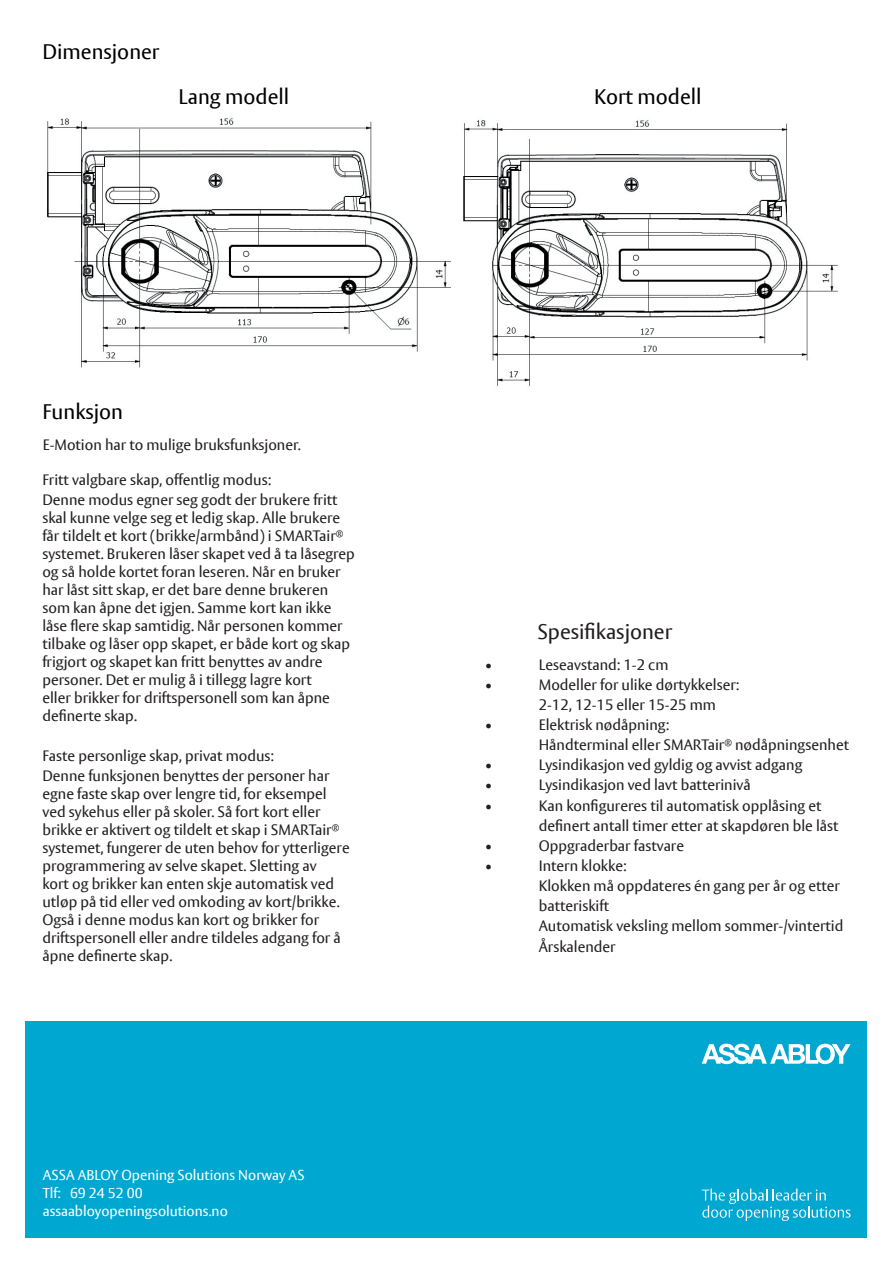
<style>
.page{position:relative;width:893px;height:1263px;background:#fff}
.page>*{position:absolute;margin:0;border:0;box-sizing:border-box;transform-origin:0 0}
.Underoverskrift{font:21px "ASSA Vesta";color:#000}
.Brødtekst{font:21px "ASSA Vesta";color:#231f20}
.Brødtekst-2{font:15px/18px "ASSA Vesta";color:#231f20}
.t1{font:14.25px/18px "ASSA Vesta";color:#fff}
</style>
<div class="page">
<div style="left:26px;top:1021px;width:841px;height:216px;background:#00a7d1"></div>
<svg style="left:702px;top:1044px;width:148px;height:20px"></svg>
<svg style="left:702px;top:1188px;width:148px;height:33px"></svg>
<img style="left:463px;top:120px;width:375px;height:266px">
<img style="left:47px;top:118px;width:404px;height:250px">
<p class="Underoverskrift" style="left:43px;top:39px;width:119px">Dimensjoner</p>
<p class="Underoverskrift" style="left:178px;top:84px;width:112px">Lang modell</p>
<p class="Underoverskrift" style="left:43px;top:399px;width:82px">Funksjon</p>
<p class="Brødtekst-2" style="left:43px;top:436px;width:260px">E-Motion har to mulige bruksfunksjoner.</p>
<p class="Brødtekst-2" style="left:42px;top:471px;width:230px">Fritt valgbare skap, offentlig modus:</p>
<p class="Brødtekst-2" style="left:42px;top:491px;width:314px">Denne modus egner seg godt der brukere fritt skal kunne velge seg et ledig skap. Alle brukere får tildelt et kort (brikke/armbånd) i SMARTair<sup>® </sup>systemet. Brukeren låser skapet ved å ta låsegrep og så holde kortet foran leseren. Når en bruker har låst sitt skap, er det bare denne brukeren som kan åpne det igjen. Samme kort kan ikke låse flere skap samtidig. Når personen kommer tilbake og låser opp skapet, er både kort og skap frigjort og skapet kan fritt benyttes av andre personer. Det er mulig å i tillegg lagre kort<br>eller brikker for driftspersonell som kan åpne definerte skap.</p>
<p class="Brødtekst-2" style="left:42px;top:747px;width:233px">Faste personlige skap, privat modus:</p>
<p class="Brødtekst-2" style="left:42px;top:767px;width:309px">Denne funksjonen benyttes der personer har egne faste skap over lengre tid, for eksempel ved sykehus eller på skoler. Så fort kort eller brikke er aktivert og tildelt et skap i SMARTair<sup>® </sup>systemet, fungerer de uten behov for ytterligere programmering av selve skapet. Sletting av<br>kort og brikker kan enten skje automatisk ved utløp på tid eller ved omkoding av kort/brikke.<br>Også i denne modus kan kort og brikker for driftspersonell eller andre tildeles adgang for å åpne definerte skap.</p>
<p class="t1" style="left:43px;top:1167px;width:264px">ASSA ABLOY Opening Solutions Norway AS<br>Tlf: 69 24 52 00 assaabloyopeningsolutions.no</p>
<p class="Underoverskrift" style="left:594px;top:84px;width:109px">Kort modell</p>
<p class="Brødtekst" style="left:537px;top:619px;width:136px">Spesifikasjoner</p>
<p class="Brødtekst-2" style="left:485px;top:656px;width:9px">•</p>
<p class="Brødtekst-2" style="left:539px;top:656px;width:131px">Leseavstand: 1-2 cm</p>
<p class="Brødtekst-2" style="left:485px;top:676px;width:9px">•</p>
<p class="Brødtekst-2" style="left:539px;top:676px;width:202px">Modeller for ulike dørtykkelser:</p>
<p class="Brødtekst-2" style="left:539px;top:696px;width:179px">2-12, 12-15 eller 15-25 mm</p>
<p class="Brødtekst-2" style="left:485px;top:716px;width:9px">•</p>
<p class="Brødtekst-2" style="left:539px;top:716px;width:132px">Elektrisk nødåpning:</p>
<p class="Brødtekst-2" style="left:539px;top:737px;width:312px">Håndterminal eller SMARTair<sup>®</sup> nødåpningsenhet</p>
<p class="Brødtekst-2" style="left:485px;top:757px;width:9px">•</p>
<p class="Brødtekst-2" style="left:539px;top:757px;width:265px">Lysindikasjon ved gyldig og avvist adgang</p>
<p class="Brødtekst-2" style="left:485px;top:777px;width:9px">•</p>
<p class="Brødtekst-2" style="left:539px;top:777px;width:214px">Lysindikasjon ved lavt batterinivå</p>
<p class="Brødtekst-2" style="left:485px;top:797px;width:9px">•</p>
<p class="Brødtekst-2" style="left:539px;top:797px;width:284px">Kan konfigureres til automatisk opplåsing et</p>
<p class="Brødtekst-2" style="left:539px;top:817px;width:301px">definert antall timer etter at skapdøren ble låst</p>
<p class="Brødtekst-2" style="left:485px;top:837px;width:9px">•</p>
<p class="Brødtekst-2" style="left:539px;top:837px;width:147px">Oppgraderbar fastvare</p>
<p class="Brødtekst-2" style="left:485px;top:857px;width:9px">•</p>
<p class="Brødtekst-2" style="left:539px;top:857px;width:89px">Intern klokke:</p>
<p class="Brødtekst-2" style="left:539px;top:877px;width:303px">Klokken må oppdateres én gang per år og etter</p>
<p class="Brødtekst-2" style="left:539px;top:898px;width:72px">batteriskift</p>
<p class="Brødtekst-2" style="left:539px;top:918px;width:306px">Automatisk veksling mellom sommer-/vintertid</p>
<p class="Brødtekst-2" style="left:539px;top:938px;width:78px">Årskalender</p>
</div>
